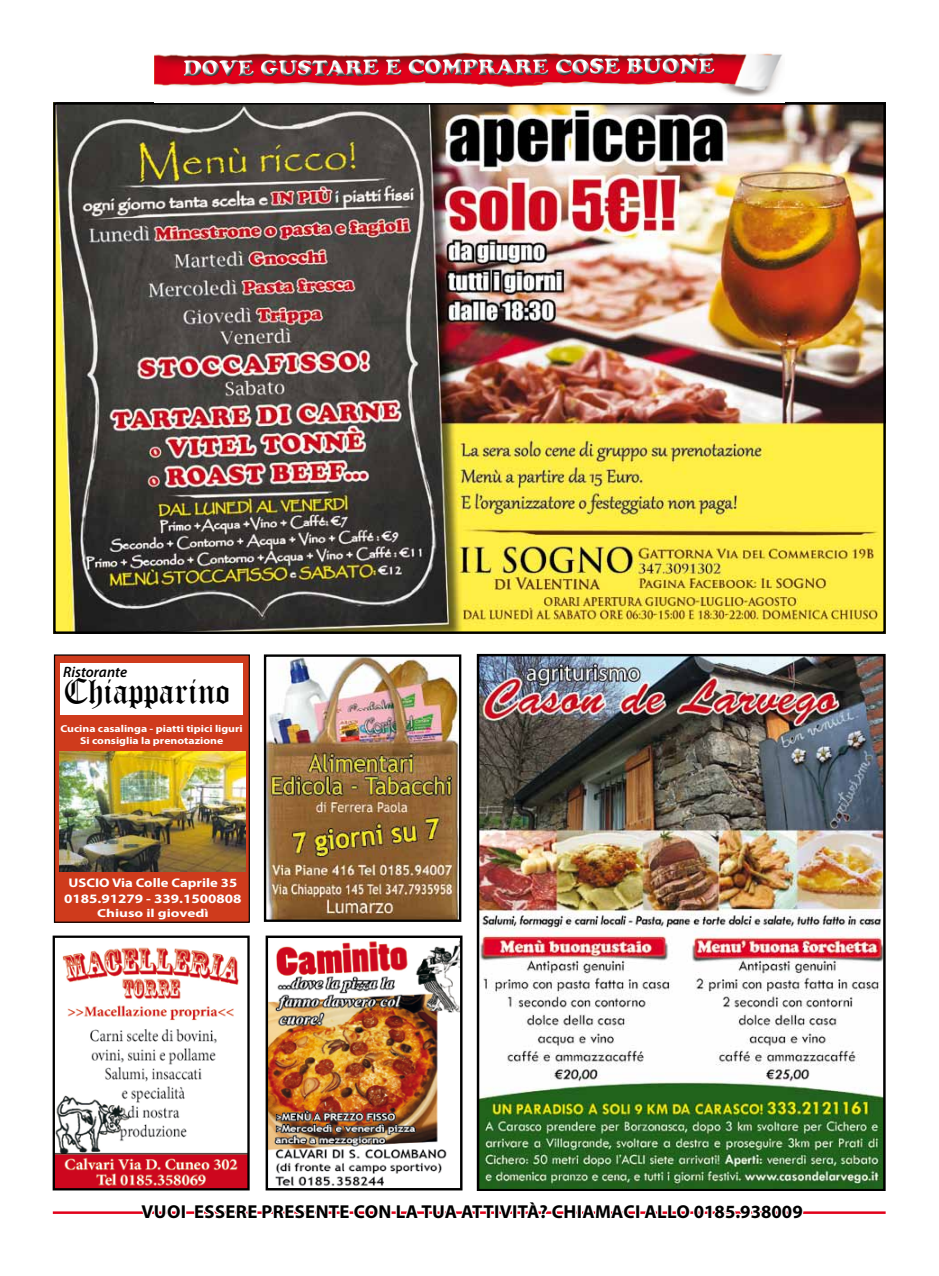
<style>
.page{position:relative;width:939px;height:1276px;background:#fff}
.page>*{position:absolute;margin:0;border:0;box-sizing:border-box;transform-origin:0 0}
.t1{font:34.88px "Old English Text";color:#000}
.t2{font:22px "Cooper Black Std";letter-spacing:-.015em;color:#fff}
.t3{font:700 18.75px "Myriad Pro";color:#000}
.t4{font:italic 600 15.12px "Myriad Pro";letter-spacing:-.005em;color:#000}
.t5{font:700 12.88px "Myriad Pro";color:#fff;scale:1.17 1}
.t6{font:700 12.5px "Myriad Pro";color:#fff;scale:1.17 1}
.t7{font:700 11.62px "Myriad Pro";color:#fff;scale:1.31 1}
.t8{font:700 10.12px/12.1px "Myriad Pro";color:#fff;text-align:center;scale:1.17 1}
</style>
<div class="page">
<img style="left:480px;top:657px;width:403px;height:531px">
<div style="left:477px;top:654px;width:409px;height:537px;border:2px solid #000"></div>
<hr style="left:53px;top:1211px;width:833px;height:3px;background:#e2001a">
<svg style="left:138px;top:1211px;width:43px;height:3px"></svg>
<div style="left:181px;top:1204px;width:5px;height:15px;border:2px solid #fff"></div>
<svg style="left:193px;top:1181px;width:612px;height:33px"></svg>
<img style="left:56px;top:105px;width:827px;height:526px">
<img style="left:269px;top:940px;width:191px;height:247px">
<div style="left:266px;top:935px;width:197px;height:255px;border:2px solid #000"></div>
<div style="left:55px;top:655px;width:194px;height:267px;background:#cf3b1c"></div>
<div style="left:54px;top:654px;width:196px;height:269px;border:1px solid #000"></div>
<img style="left:59px;top:752px;width:186px;height:119px">
<div style="left:60px;top:663px;width:182px;height:51px;background:#fff"></div>
<img style="left:267px;top:657px;width:191px;height:262px">
<div style="left:264px;top:654px;width:197px;height:268px;border:2px solid #000"></div>
<img style="left:56px;top:947px;width:191px;height:240px">
<div style="left:53px;top:935px;width:197px;height:255px;border:2px solid #000"></div>
<img style="left:155px;top:52px;width:627px;height:45px">
<svg style="left:180px;top:54px;width:539px;height:27px;background:#bb1425"></svg>
<h2 class="t2" style="left:183px;top:54px;width:533px">DOVE GUSTARE E COMPRARE COSE BUONE</h2>
<h3 class="t4" style="left:63px;top:662px;width:66px">Ristorante</h3>
<h1 class="t1" style="left:63px;top:669px;width:169px">Chiapparino</h1>
<p class="t8" style="left:60px;top:722px;width:157px">Cucina casalinga - piatti tipici liguri si consiglia la prenotazione</p>
<p class="t6" style="left:68px;top:875px;width:146px">USCIO Via Colle Caprile 35</p>
<p class="t5" style="left:64px;top:890px;width:153px">0185.91279 - 339.1500808</p>
<p class="t7" style="left:97px;top:905px;width:87px">Chiuso il giovedì</p>
<h3 class="t3" style="left:142px;top:1199px;width:24px">Vuoi</h3>
<h3 class="t3" style="left:194px;top:1199px;width:12px">essere</h3>
<h3 class="t3" style="left:262px;top:1199px;width:12px">presente</h3>
<h3 class="t3" style="left:354px;top:1199px;width:13px">con</h3>
<h3 class="t3" style="left:396px;top:1199px;width:39px">la tua</h3>
<h3 class="t3" style="left:461px;top:1199px;width:11px">attivit</h3>
<h3 class="t3" style="left:527px;top:1199px;width:48px">à? Chiamaci</h3>
<h3 class="t3" style="left:645px;top:1199px;width:13px">allo</h3>
<h3 class="t3" style="left:694px;top:1199px;width:110px">0185.938009</h3>
</div>
